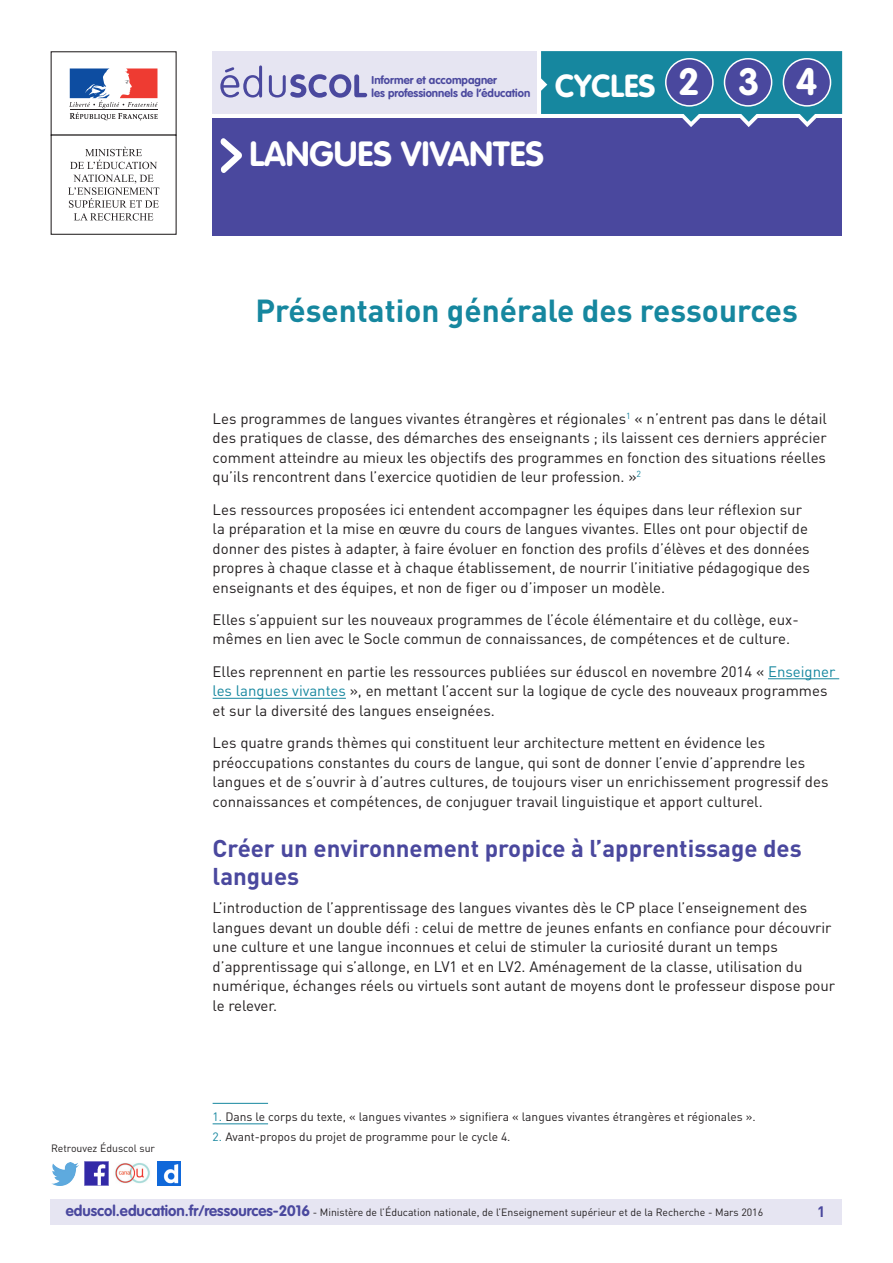
<style>
.page{position:relative;width:893px;height:1263px;background:#fff}
.page>*{position:absolute;margin:0;border:0;box-sizing:border-box;transform-origin:0 0}
.t1{font:700 37.5px "VAG Rounded Std";color:#fff}
._01_Nom_de_la_discip{font:700 34.5px "VAG Rounded Std";color:#fff}
._01_Titre_de_la_fich{font:700 31.5px "DIN Pro";color:#16879f}
.t2{font:700 31.5px "VAG Rounded Std";color:#fff}
._03_Titre_de_niveau{font:700 24px/28.8px "DIN Pro";color:#4a489e}
._06_Texte_courant{font:15px/19.5px "DIN Pro";color:#231f20}
.t3{font:700 15px "DIN Pro";color:#4a489e}
._13_Note_bas_de_page{font:12px "DIN Pro";color:#231f20}
.t4{font:700 11.25px/13.5px "VAG Rounded Std";color:#4a489e}
.t5{font:10.5px "DIN Pro";color:#231f20}
.s1{color:#16879f}
.s2{font-family:"VAG Rounded Std";font-weight:700;font-size:15px;color:#4a489e}
</style>
<div class="page">
<div style="left:50px;top:1199px;width:791px;height:26px;background:#e6e5f2"></div>
<div style="left:213px;top:118px;width:629px;height:118px;background:#4a489e"></div>
<svg style="left:220px;top:138px;width:22px;height:35px"></svg>
<div style="left:213px;top:51px;width:324px;height:63px;background:#e6e5f2"></div>
<svg style="left:220px;top:65px;width:147px;height:33px"></svg>
<div style="left:51px;top:51px;width:126px;height:85px;border:1px solid #231f20"></div>
<svg style="left:69px;top:68px;width:89px;height:52px"></svg>
<hr style="left:70px;top:109px;width:87px;height:1px;background:#231f20">
<svg style="left:70px;top:147px;width:87px;height:22px"></svg>
<svg style="left:68px;top:175px;width:91px;height:46px"></svg>
<svg style="left:541px;top:51px;width:301px;height:76px"></svg>
<div style="left:666px;top:59px;width:47px;height:47px;background:#4a489e;border-radius:50%"></div>
<div style="left:665px;top:58px;width:49px;height:49px;border:2px solid #fff;border-radius:50%"></div>
<div style="left:724px;top:59px;width:48px;height:47px;background:#4a489e;border-radius:50%"></div>
<div style="left:724px;top:58px;width:48px;height:49px;border:2px solid #fff;border-radius:50%"></div>
<div style="left:783px;top:59px;width:47px;height:47px;background:#4a489e;border-radius:50%"></div>
<div style="left:783px;top:58px;width:48px;height:49px;border:2px solid #fff;border-radius:50%"></div>
<img style="left:85px;top:1162px;width:23px;height:23px">
<img style="left:51px;top:1163px;width:28px;height:22px">
<img style="left:158px;top:1162px;width:22px;height:23px">
<img style="left:115px;top:1163px;width:35px;height:21px">
<hr style="left:768px;top:678px;width:71px;height:1px;background:#16879f">
<hr style="left:213px;top:698px;width:133px;height:1px;background:#16879f">
<hr style="left:213px;top:1103px;width:55px;height:1px;background:#16879f">
<hr style="left:213px;top:1123px;width:55px;height:1px;background:#16879f">
<p class="t4" style="left:372px;top:74px;width:160px">Informer et accompagner<br>les professionnels de l’éducation</p>
<p class="t2" style="left:555px;top:67px;width:102px">CYCLES</p>
<p class="t1" style="left:678px;top:60px;width:23px">2</p>
<p class="t1" style="left:738px;top:60px;width:23px">3</p>
<p class="t1" style="left:796px;top:60px;width:23px">4</p>
<p class="_01_Nom_de_la_discip" style="left:249px;top:133px;width:296px">LANGUES VIVANTES</p>
<p class="_01_Titre_de_la_fich" style="left:255px;top:289px;width:544px">Présentation générale des ressources</p>
<p class="t5" style="left:51px;top:1141px;width:106px">Retrouvez Éduscol sur</p>
<p class="_06_Texte_courant" style="left:213px;top:408px;width:616px;text-align:justify">Les programmes de langues vivantes étrangères et régionales<sup>1</sup> « n’entrent pas dans le détail des pratiques de classe, des démarches des enseignants ; ils laissent ces derniers apprécier comment atteindre au mieux les objectifs des programmes en fonction des situations réelles qu’ils rencontrent dans l’exercice quotidien de leur profession. »<sup>2</sup></p>
<p class="_06_Texte_courant" style="left:213px;top:499px;width:599px">Les ressources proposées ici entendent accompagner les équipes dans leur réflexion sur la préparation et la mise en œuvre du cours de langues vivantes. Elles ont pour objectif de donner des pistes à adapter, à faire évoluer en fonction des profils d’élèves et des données propres à chaque classe et à chaque établissement, de nourrir l’initiative pédagogique des enseignants et des équipes, et non de figer ou d’imposer un modèle.</p>
<p class="_06_Texte_courant" style="left:213px;top:609px;width:588px">Elles s’appuient sur les nouveaux programmes de l’école élémentaire et du collège, eux&shy;mêmes en lien avec le Socle commun de connaissances, de compétences et de culture.</p>
<p class="_06_Texte_courant" style="left:213px;top:661px;width:624px">Elles reprennent en partie les ressources publiées sur éduscol en novembre 2014 « <span class="s1">Enseigner les langues vivantes</span> », en mettant l’accent sur la logique de cycle des nouveaux programmes et sur la diversité des langues enseignées.</p>
<p class="_06_Texte_courant" style="left:213px;top:732px;width:617px">Les quatre grands thèmes qui constituent leur architecture mettent en évidence les préoccupations constantes du cours de langue, qui sont de donner l’envie d’apprendre les langues et de s’ouvrir à d’autres cultures, de toujours viser un enrichissement progressif des connaissances et compétences, de conjuguer travail linguistique et apport culturel.</p>
<p class="_03_Titre_de_niveau" style="left:213px;top:833px;width:591px">Créer un environnement propice à l’apprentissage des langues</p>
<p class="_06_Texte_courant" style="left:213px;top:898px;width:624px">L’introduction de l’apprentissage des langues vivantes dès le CP place l’enseignement des langues devant un double défi : celui de mettre de jeunes enfants en confiance pour découvrir une culture et une langue inconnues et celui de stimuler la curiosité durant un temps d’apprentissage qui s’allonge, en LV1 et en LV2. Aménagement de la classe, utilisation du numérique, échanges réels ou virtuels sont autant de moyens dont le professeur dispose pour le relever.</p>
<p class="_13_Note_bas_de_page" style="left:213px;top:1109px;width:545px"><span class="s1">1.</span> Dans le corps du texte, « langues vivantes » signifiera « langues vivantes étrangères et régionales ».</p>
<p class="_13_Note_bas_de_page" style="left:213px;top:1129px;width:299px"><span class="s1">2.</span> Avant-propos du projet de programme pour le cycle 4.</p>
<p class="t5" style="left:66px;top:1205px;width:699px"><span class="s2">eduscol.education.fr/ressources-2016</span> - Ministère de l’Éducation nationale, de l’Enseignement supérieur et de la Recherche - Mars 2016</p>
<p class="t3" style="left:817px;top:1201px;width:10px">1</p>
</div>
